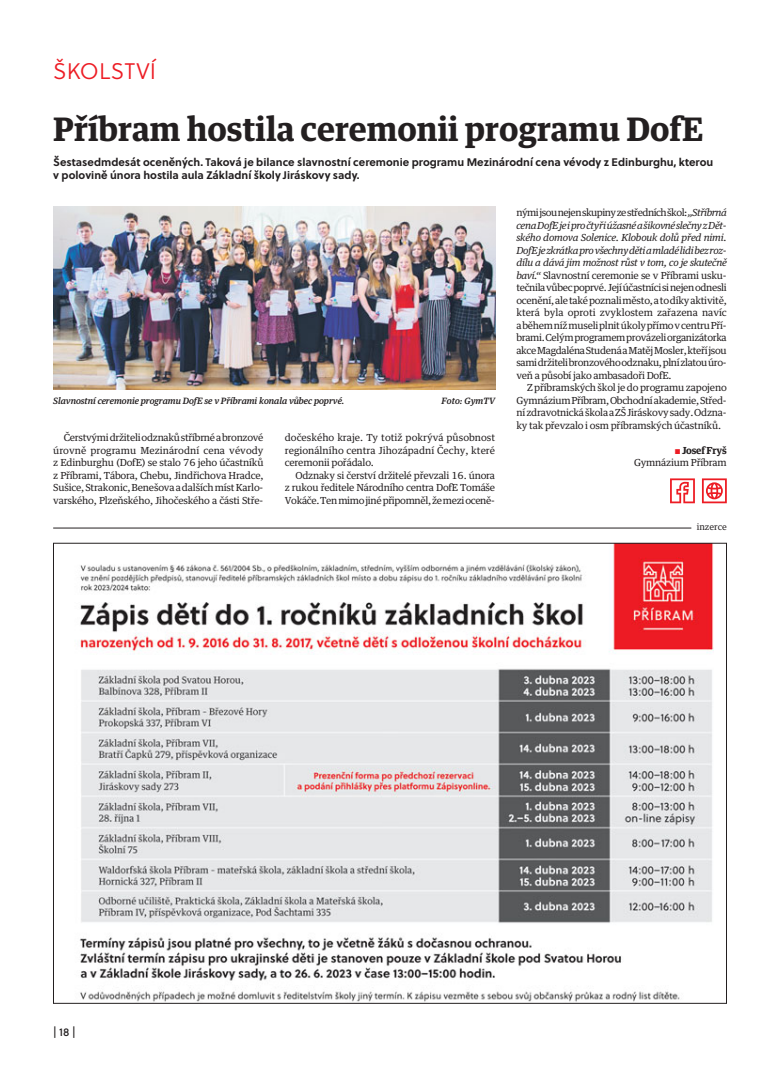
<style>
.page{position:relative;width:780px;height:1088px;background:#fff}
.page>*{position:absolute;margin:0;border:0;box-sizing:border-box;transform-origin:0 0}
.t1{font:700 32.5px "Guardian Text Egyp";color:#231f20}
.t2{font:22.5px "Soleil Lt";color:#ed1c24}
.t3{font:11.25px "Soleil Bk";color:#231f20}
.t4{font:700 11px/12.5px "Soleil";color:#231f20}
.t5{font:9.75px/12.5px "Guardian Text Egyp";letter-spacing:-.02em;color:#231f20;text-align:justify}
.t6{font:italic 500 8.75px "Guardian Text Egyp";color:#231f20}
.t7{font:8.75px "Guardian Text Egyp";color:#231f20}
.s1{font-style:italic}
.s2{font-family:"Soleil Bk";font-size:9.62px;color:#ed1c24}
.s3{font-weight:700}
</style>
<div class="page">
<img style="left:53px;top:206px;width:442px;height:184px">
<svg style="left:670px;top:478px;width:24px;height:25px"></svg>
<svg style="left:702px;top:478px;width:24px;height:25px"></svg>
<hr style="left:53px;top:528px;width:638px;height:1px;background:#231f20">
<img style="left:80px;top:545px;width:633px;height:456px">
<h2 class="t2" style="left:53px;top:58px;width:104px">ŠKOLSTVÍ</h2>
<h1 class="t1" style="left:53px;top:115px;width:651px">Příbram hostila ceremonii programu DofE</h1>
<p class="t4" style="left:53px;top:157px;width:661px">Šestasedmdesát oceněných. Taková je bilance slavnostní ceremonie programu Mezinárodní cena vévody z Edinburghu, kterou v polovině února hostila aula Základní školy Jiráskovy sady.</p>
<p class="t6" style="left:53px;top:397px;width:293px">Slavnostní ceremonie programu DofE se v Příbrami konala vůbec poprvé.</p>
<p class="t6" style="left:441px;top:397px;width:55px">Foto: GymTV</p>
<p class="t5" style="left:53px;top:432px;width:212px;text-indent:11px">Čerstvými držiteli odznaků stříbrné abronzové úrovně programu Mezinárodní cena vévody z Edinburghu (DofE) se stalo 76 jeho účastníků z Příbrami, Tábora, Chebu, Jindřichova Hradce, Sušice, Strakonic, Benešova adalších míst Karlo&shy;varského, Plzeňského, Jihočeského a části Stře-</p>
<p class="t5" style="left:285px;top:432px;width:212px">dočeského kraje. Ty totiž pokrývá působnost regionálního centra Jihozápadní Čechy, které ceremonii pořádalo.</p>
<p class="t5" style="left:285px;top:470px;width:212px;text-indent:11px">Odznaky si čerství držitelé převzali 16. února z rukou ředitele Národního centra DofE Tomáše Vokáče. Ten mimo jiné připomněl, že mezi oceně-</p>
<p class="t5" style="left:516px;top:207px;width:212px">nými jsou nejen skupiny ze středních škol: <span class="s1">„Stříbrná cena DofE je ipro čtyři úžasné ašikovné slečny zDět&shy;ského domova Solenice. Klobouk dolů před nimi.<br>DofE je zkrátka pro všechny děti amladé lidi bez roz&shy;dílu a dává jim možnost růst v tom, co je skutečně baví.“</span> Slavnostní ceremonie se v Příbrami usku&shy;tečnila vůbec poprvé. Její účastníci si nejen odnesli ocenění, ale také poznali město, ato díky aktivitě, která byla oproti zvyklostem zařazena navíc aběhem níž museli plnit úkoly přímo vcentru Pří&shy;brami. Celým programem provázeli organizátorka akce Magdaléna Studená aMatěj Mosler, kteří jsou sami držiteli bronzového odznaku, plní zlatou úro&shy;veň a působí jako ambasadoři DofE.</p>
<p class="t5" style="left:516px;top:382px;width:212px;text-indent:11px">Z příbramských škol je do programu zapojeno Gymnázium Příbram, Obchodní akademie, Střed&shy;ní zdravotnická škola aZŠ Jiráskovy sady. Odzna&shy;ky tak převzalo i osm příbramských účastníků.</p>
<p class="t5" style="left:634px;top:445px;width:94px;text-align:right"><span class="s2">S</span> <span class="s3">Josef Fryš<br></span>Gymnázium Příbram</p>
<p class="t7" style="left:696px;top:523px;width:32px">inzerce</p>
<p class="t3" style="left:53px;top:1026px;width:24px">| 18 |</p>
</div>
